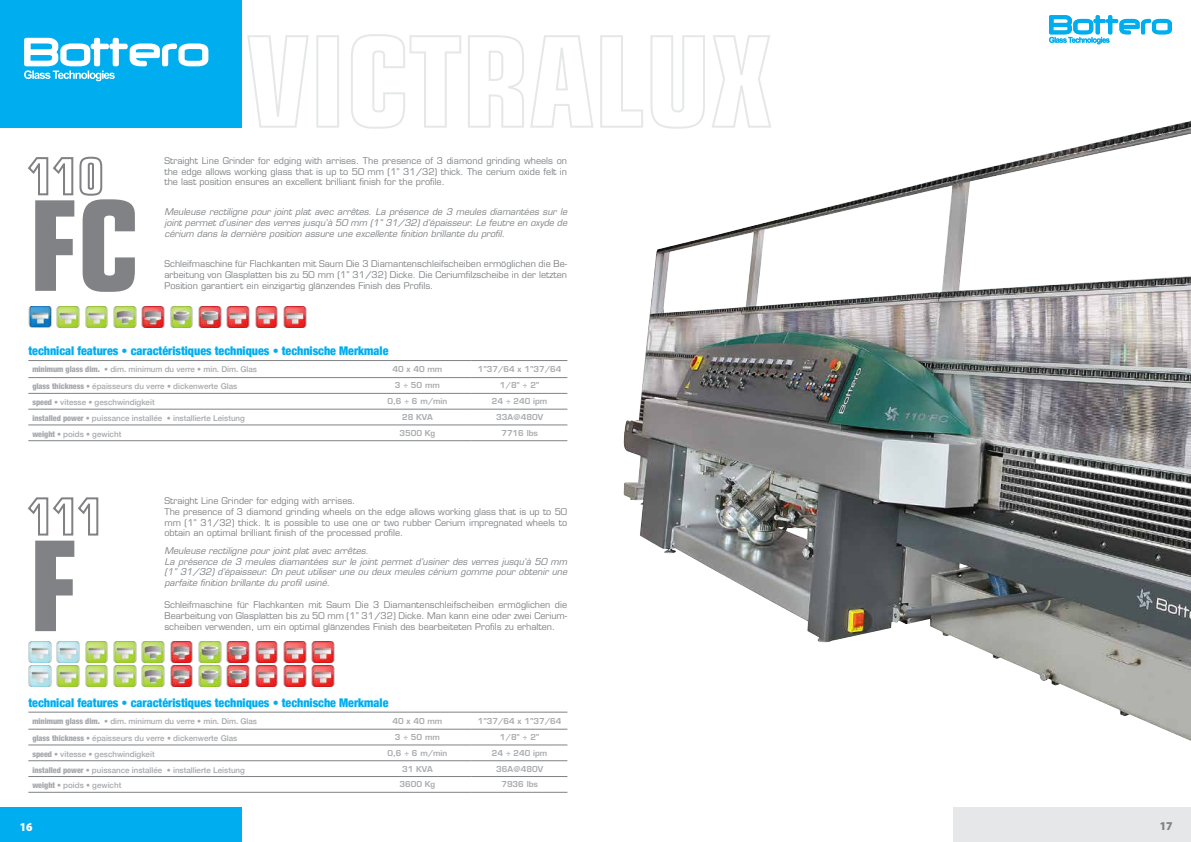
<style>
.page{position:relative;width:1191px;height:842px;background:#fff}
.page>*{position:absolute;margin:0;border:0;box-sizing:border-box;transform-origin:0 0}
.t1{font:700 condensed 125px "Eurostile LT Std";color:#808285}
.t2{font:900 condensed 12px "Helvetica Neue";color:#00aeef}
.t3{font:900 semi-condensed 12px "Myriad Pro";color:#fff}
.t4{font:900 semi-condensed 12px "Myriad Pro";color:#808285}
.t5{font:9px/10.8px "Eurostile LT Std";color:#808285;text-align:justify}
.t6{font:italic 9px/10.8px "Eurostile LT Std";color:#808285;text-align:justify}
.t7{font:500 8px "Helvetica Neue";color:#a7a9ac}
.t8{font:600 8px "Eurostile LT Std";color:#a7a9ac}
.s1{font-weight:900;font-stretch:condensed}
</style>
<div class="page">
<div style="left:0;top:0;width:241px;height:128px;background:#00aeef"></div>
<div style="left:0;top:807px;width:241px;height:35px;background:#00aeef"></div>
<svg style="left:24px;top:38px;width:184px;height:43px"></svg>
<svg style="left:28px;top:156px;width:75px;height:40px"></svg>
<svg style="left:28px;top:497px;width:71px;height:39px"></svg>
<hr style="left:28px;top:360px;width:335px;height:1px;background:#808285">
<hr style="left:363px;top:360px;width:109px;height:1px;background:#808285">
<hr style="left:472px;top:360px;width:95px;height:1px;background:#808285">
<hr style="left:28px;top:377px;width:335px;height:1px;background:#808285">
<hr style="left:28px;top:393px;width:335px;height:1px;background:#808285">
<hr style="left:28px;top:409px;width:335px;height:1px;background:#808285">
<hr style="left:363px;top:409px;width:109px;height:1px;background:#808285">
<hr style="left:472px;top:409px;width:95px;height:1px;background:#808285">
<hr style="left:28px;top:425px;width:335px;height:1px;background:#808285">
<hr style="left:363px;top:425px;width:109px;height:1px;background:#808285">
<hr style="left:472px;top:425px;width:95px;height:1px;background:#808285">
<hr style="left:363px;top:377px;width:109px;height:1px;background:#808285">
<hr style="left:472px;top:377px;width:95px;height:1px;background:#808285">
<hr style="left:363px;top:393px;width:109px;height:1px;background:#808285">
<hr style="left:472px;top:393px;width:95px;height:1px;background:#808285">
<hr style="left:28px;top:440px;width:335px;height:1px;background:#808285">
<hr style="left:363px;top:440px;width:109px;height:1px;background:#808285">
<hr style="left:472px;top:440px;width:95px;height:1px;background:#808285">
<hr style="left:28px;top:712px;width:335px;height:1px;background:#808285">
<hr style="left:363px;top:712px;width:109px;height:1px;background:#808285">
<hr style="left:472px;top:712px;width:95px;height:1px;background:#808285">
<hr style="left:28px;top:729px;width:335px;height:1px;background:#808285">
<hr style="left:28px;top:745px;width:335px;height:1px;background:#808285">
<hr style="left:28px;top:760px;width:335px;height:1px;background:#808285">
<hr style="left:363px;top:760px;width:109px;height:1px;background:#808285">
<hr style="left:472px;top:760px;width:95px;height:1px;background:#808285">
<hr style="left:28px;top:776px;width:335px;height:1px;background:#808285">
<hr style="left:363px;top:776px;width:109px;height:1px;background:#808285">
<hr style="left:472px;top:776px;width:95px;height:1px;background:#808285">
<hr style="left:363px;top:729px;width:109px;height:1px;background:#808285">
<hr style="left:472px;top:729px;width:95px;height:1px;background:#808285">
<hr style="left:363px;top:745px;width:109px;height:1px;background:#808285">
<hr style="left:472px;top:745px;width:95px;height:1px;background:#808285">
<hr style="left:28px;top:792px;width:335px;height:1px;background:#808285">
<hr style="left:363px;top:792px;width:109px;height:1px;background:#808285">
<hr style="left:472px;top:792px;width:95px;height:1px;background:#808285">
<img style="left:198px;top:642px;width:23px;height:21px">
<img style="left:170px;top:642px;width:23px;height:21px">
<img style="left:142px;top:642px;width:22px;height:21px">
<img style="left:113px;top:642px;width:23px;height:21px">
<img style="left:85px;top:642px;width:23px;height:21px">
<img style="left:57px;top:642px;width:22px;height:21px">
<img style="left:28px;top:642px;width:23px;height:21px">
<img style="left:198px;top:665px;width:23px;height:21px">
<img style="left:170px;top:665px;width:23px;height:21px">
<img style="left:142px;top:665px;width:22px;height:21px">
<img style="left:113px;top:665px;width:23px;height:21px">
<img style="left:85px;top:665px;width:23px;height:21px">
<img style="left:57px;top:665px;width:22px;height:21px">
<img style="left:28px;top:665px;width:23px;height:21px">
<img style="left:312px;top:642px;width:22px;height:21px">
<img style="left:283px;top:642px;width:23px;height:21px">
<img style="left:255px;top:642px;width:23px;height:21px">
<img style="left:227px;top:642px;width:22px;height:21px">
<img style="left:312px;top:665px;width:22px;height:21px">
<img style="left:283px;top:665px;width:23px;height:21px">
<img style="left:255px;top:665px;width:23px;height:21px">
<img style="left:227px;top:665px;width:22px;height:21px">
<img style="left:198px;top:306px;width:23px;height:21px">
<img style="left:170px;top:306px;width:23px;height:21px">
<img style="left:142px;top:306px;width:22px;height:21px">
<img style="left:113px;top:306px;width:23px;height:21px">
<img style="left:85px;top:306px;width:23px;height:21px">
<img style="left:57px;top:306px;width:22px;height:21px">
<img style="left:28px;top:306px;width:23px;height:21px">
<img style="left:283px;top:306px;width:23px;height:21px">
<img style="left:255px;top:306px;width:23px;height:21px">
<img style="left:227px;top:306px;width:22px;height:21px">
<img style="left:623px;top:121px;width:568px;height:620px">
<svg style="left:247px;top:35px;width:62px;height:93px"></svg>
<div style="left:316px;top:35px;width:23px;height:93px;border:2px solid #e6e7e8"></div>
<svg style="left:351px;top:34px;width:421px;height:96px"></svg>
<div style="left:954px;top:807px;width:237px;height:35px;background:#e6e7e8"></div>
<svg style="left:1049px;top:15px;width:123px;height:29px"></svg>
<h1 class="t1" style="left:28px;top:170px;width:113px">FC</h1>
<p class="t5" style="left:164px;top:155px;width:404px">Straight Line Grinder for edging with arrises. The presence of 3 diamond grinding wheels on the edge allows working glass that is up to 50 mm (1” 31/32) thick. The cerium oxide felt in the last position ensures an excellent brilliant finish for the profile.</p>
<p class="t6" style="left:164px;top:207px;width:404px">Meuleuse rectiligne pour joint plat avec arrêtes. La présence de 3 meules diamantées sur le joint permet d’usiner des verres jusqu’à 50 mm (1” 31/32) d’épaisseur. Le feutre en oxyde de cérium dans la dernière position assure une excellente finition brillante du profil.</p>
<p class="t5" style="left:164px;top:259px;width:404px">Schleifmaschine für Flachkanten mit Saum Die 3 Diamantenschleifscheiben ermöglichen die Be&shy;arbeitung von Glasplatten bis zu 50 mm (1” 31/32) Dicke. Die Ceriumfilzscheibe in der letzten Position garantiert ein einzigartig glänzendes Finish des Profils.</p>
<h2 class="t2" style="left:28px;top:341px;width:361px">technical features • caractéristiques techniques • technische Merkmale</h2>
<p class="t7" style="left:32px;top:363px;width:226px"><span class="s1">minimum glass dim.</span> • dim. minimum du verre • min. Dim. Glas</p>
<p class="t8" style="left:392px;top:364px;width:51px">40 x 40 mm</p>
<p class="t8" style="left:478px;top:364px;width:85px">1”37/64 x 1”37/64</p>
<p class="t7" style="left:32px;top:380px;width:206px"><span class="s1">glass thickness •</span> épaisseurs du verre • dickenwerte Glas</p>
<p class="t8" style="left:395px;top:380px;width:46px">3 ÷ 50 mm</p>
<p class="t8" style="left:500px;top:380px;width:41px">1/8” ÷ 2”</p>
<p class="t7" style="left:32px;top:396px;width:124px"><span class="s1">speed •</span> vitesse • geschwindigkeit</p>
<p class="t8" style="left:387px;top:396px;width:61px">0,6 ÷ 6 m/min</p>
<p class="t8" style="left:492px;top:396px;width:57px">24 ÷ 240 ipm</p>
<p class="t7" style="left:32px;top:412px;width:214px"><span class="s1">installed power •</span> puissance installée • installierte Leistung</p>
<p class="t8" style="left:402px;top:412px;width:32px">28 KVA</p>
<p class="t8" style="left:496px;top:412px;width:49px">33A@480V</p>
<p class="t7" style="left:32px;top:427px;width:90px"><span class="s1">weight •</span> poids • gewicht</p>
<p class="t8" style="left:399px;top:428px;width:37px">3500 Kg</p>
<p class="t8" style="left:501px;top:428px;width:38px">7716 lbs</p>
<h1 class="t1" style="left:28px;top:511px;width:50px">F</h1>
<p class="t5" style="left:164px;top:495px;width:404px;text-align:left">Straight Line Grinder for edging with arrises.<br>The presence of 3 diamond grinding wheels on the edge allows working glass that is up to 50 mm (1” 31/32) thick. It is possible to use one or two rubber Cerium impregnated wheels to obtain an optimal brilliant finish of the processed profile.</p>
<p class="t6" style="left:164px;top:545px;width:404px;text-align:left">Meuleuse rectiligne pour joint plat avec arrêtes.<br>La présence de 3 meules diamantées sur le joint permet d’usiner des verres jusqu’à 50 mm (1” 31/32) d’épaisseur. On peut utiliser une ou deux meules cérium gomme pour obtenir une parfaite finition brillante du profil usiné.</p>
<p class="t5" style="left:164px;top:599px;width:404px">Schleifmaschine für Flachkanten mit Saum Die 3 Diamantenschleifscheiben ermöglichen die Bearbeitung von Glasplatten bis zu 50 mm (1” 31/32) Dicke. Man kann eine oder zwei Cerium&shy;scheiben verwenden, um ein optimal glänzendes Finish des bearbeiteten Profils zu erhalten.</p>
<h2 class="t2" style="left:28px;top:693px;width:361px">technical features • caractéristiques techniques • technische Merkmale</h2>
<p class="t7" style="left:32px;top:715px;width:226px"><span class="s1">minimum glass dim.</span> • dim. minimum du verre • min. Dim. Glas</p>
<p class="t8" style="left:392px;top:716px;width:51px">40 x 40 mm</p>
<p class="t8" style="left:478px;top:716px;width:85px">1”37/64 x 1”37/64</p>
<p class="t7" style="left:32px;top:732px;width:206px"><span class="s1">glass thickness •</span> épaisseurs du verre • dickenwerte Glas</p>
<p class="t8" style="left:395px;top:732px;width:46px">3 ÷ 50 mm</p>
<p class="t8" style="left:500px;top:732px;width:41px">1/8” ÷ 2”</p>
<p class="t7" style="left:32px;top:747px;width:124px"><span class="s1">speed •</span> vitesse • geschwindigkeit</p>
<p class="t8" style="left:387px;top:748px;width:61px">0,6 ÷ 6 m/min</p>
<p class="t8" style="left:492px;top:748px;width:57px">24 ÷ 240 ipm</p>
<p class="t7" style="left:32px;top:763px;width:214px"><span class="s1">installed power •</span> puissance installée • installierte Leistung</p>
<p class="t8" style="left:402px;top:764px;width:32px">31 KVA</p>
<p class="t8" style="left:496px;top:764px;width:49px">36A@480V</p>
<p class="t7" style="left:32px;top:779px;width:90px"><span class="s1">weight •</span> poids • gewicht</p>
<p class="t8" style="left:399px;top:779px;width:37px">3600 Kg</p>
<p class="t8" style="left:501px;top:779px;width:38px">7936 lbs</p>
<h2 class="t3" style="left:20px;top:820px;width:14px">16</h2>
<h2 class="t4" style="left:1159px;top:819px;width:14px">17</h2>
</div>
